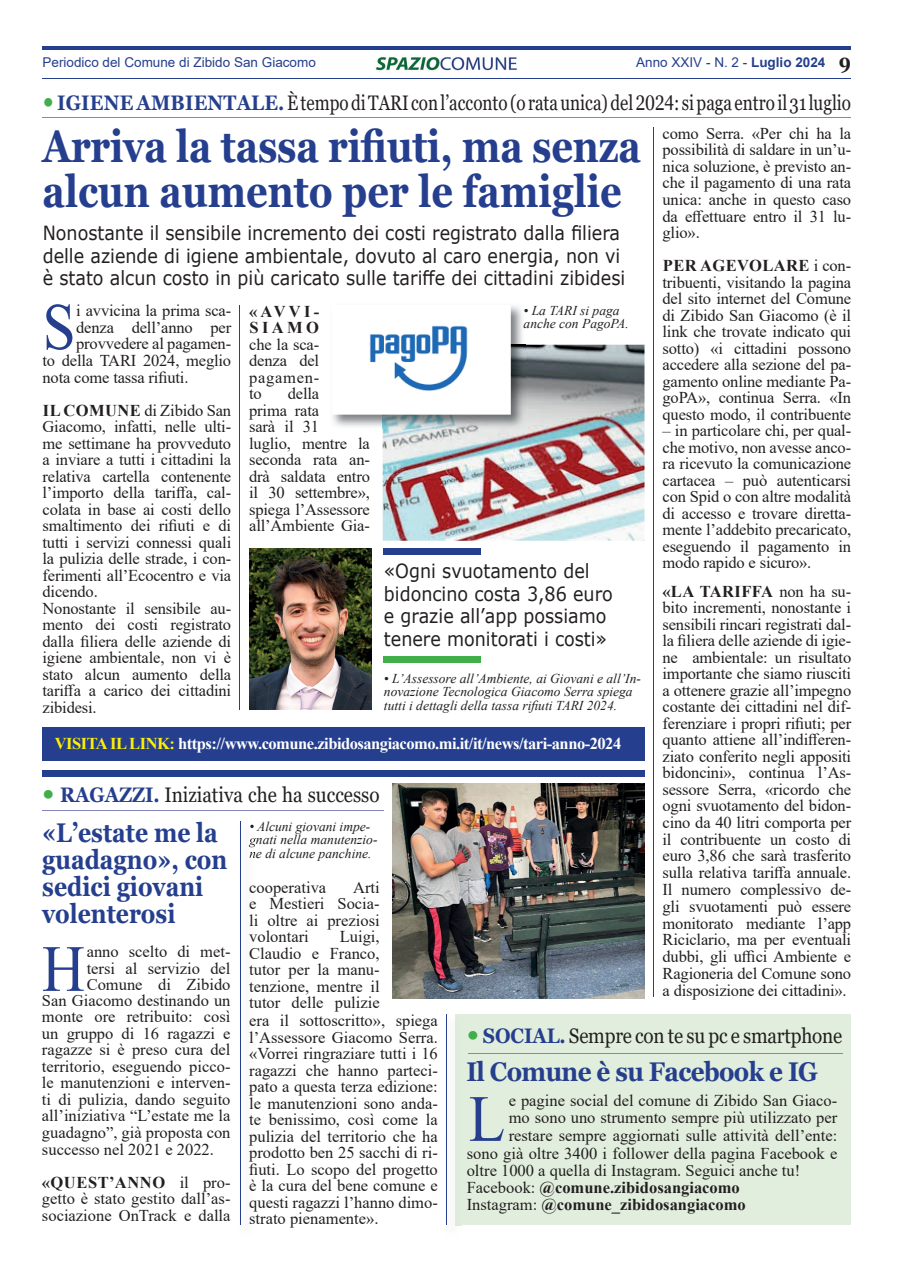
<style>
.page{position:relative;width:898px;height:1272px;background:#fff}
.page>*{position:absolute;margin:0;border:0;box-sizing:border-box;transform-origin:0 0}
.t1{font:66px "Times New Roman";color:#253f8e;scale:.9 1}
.t2{font:700 45px/45px "Georgia";color:#253f8e;scale:.84 1}
.t3{font:700 27px/27px "Georgia";color:#253f8e;scale:.85 1}
.t4{font:700 27px "Georgia";letter-spacing:-.025em;color:#253f8e;scale:.9 1}
.t5{font:21px "Georgia";color:#231f20;scale:.81 1}
.t6{font:21px "Georgia";color:#231f20;scale:.9 1}
.t7{font:700 21px "Georgia";color:#231f20;scale:.9 1}
.t8{font:19.5px/22.5px "Verdana";color:#231f20;scale:.9 1}
.t9{font:16.5px/16.5px "Times New Roman";color:#231f20;text-align:justify}
.t10{font:700 16.5px "Times New Roman";letter-spacing:-.03em;color:#fff}
.t11{font:700 16.5px "Times New Roman";color:#231f20}
.t12{font:700 16.5px/16.5px "Times New Roman";letter-spacing:.205em;color:#231f20}
.t13{font:italic 13.5px/13.5px "Times New Roman";color:#231f20}
.t14{font:13.5px "Arial";color:#253f8e}
.s1{font-weight:700}
.s2{font-family:"Verdana";font-size:24px;color:#40ae49}
.s3{font-weight:700;color:#253f8e}
.s4{color:#fff101}
.s5{font-weight:400}
</style>
<div class="page">
<hr style="left:43px;top:78px;width:807px;height:1px;background:#253f8e">
<hr style="left:43px;top:46px;width:807px;height:3px;background:#253f8e">
<img style="left:375px;top:57px;width:142px;height:14px">
<hr style="left:43px;top:117px;width:807px;height:1px;background:#8586ba">
<hr style="left:239px;top:305px;width:1px;height:404px;background:#253f8e">
<img style="left:249px;top:549px;width:122px;height:160px">
<div style="left:383px;top:549px;width:97px;height:6px;background:#253f8e"></div>
<div style="left:383px;top:656px;width:97px;height:6px;background:#40ae49"></div>
<hr style="left:653px;top:127px;width:1px;height:869px;background:#253f8e">
<div style="left:455px;top:1014px;width:395px;height:211px;background:#e1eedd"></div>
<hr style="left:467px;top:1052px;width:375px;height:1px;background:#8586ba">
<img style="left:382px;top:345px;width:262px;height:195px">
<img style="left:332px;top:305px;width:193px;height:122px">
<img style="left:382px;top:345px;width:143px;height:84px">
<svg style="left:332px;top:305px;width:178px;height:109px"></svg>
<div style="left:42px;top:727px;width:602px;height:33px;background:#253f8e"></div>
<div style="left:42px;top:770px;width:602px;height:6px;background:#253f8e"></div>
<hr style="left:42px;top:810px;width:341px;height:1px;background:#8586ba">
<img style="left:392px;top:783px;width:252px;height:215px">
<hr style="left:446px;top:1014px;width:1px;height:211px;background:#253f8e">
<svg style="left:249px;top:824px;width:5px;height:34px"></svg>
<hr style="left:240px;top:821px;width:1px;height:404px;background:#253f8e">
<p class="t14" style="left:43px;top:53px;width:275px">Periodico del Comune di Zibido San Giacomo</p>
<p class="t14" style="left:636px;top:53px;width:191px">Anno XXIV - N. 2 - <span class="s1">Luglio 2024</span></p>
<p class="t7" style="left:838px;top:48px;width:15px">9</p>
<p class="t5" style="left:43px;top:90px;width:999px"><span class="s2">•</span><span class="s3">IGIENE AMBIENTALE.</span>È tempo di TARI con l’acconto (o rata unica) del 2024: si paga entro il 31 luglio</p>
<h2 class="t2" style="left:43px;top:124px;width:713px">Arriva la tassa rifiuti, ma senza alcun aumento per le famiglie</h2>
<p class="t9" style="left:662px;top:125px;width:190px">como Serra. «Per chi ha la possibilità di saldare in un’u&shy;nica soluzione, è previsto an&shy;che il pagamento di una rata unica: anche in questo caso da effettuare entro il 31 lu&shy;glio».</p>
<p class="t9" style="left:662px;top:257px;width:190px"><span class="s1">PER AGEVOLARE</span> i con&shy;tribuenti, visitando la pagina del sito internet del Comune di Zibido San Giacomo (è il link che trovate indicato qui sotto) «i cittadini possono accedere alla sezione del pa&shy;gamento online mediante Pa&shy;goPA», continua Serra. «In questo modo, il contribuente</p>
<p class="t9" style="left:662px;top:422px;width:190px">– in particolare chi, per qual&shy;che motivo, non avesse anco&shy;ra ricevuto la comunicazione cartacea – può autenticarsi con Spid o con altre modalità di accesso e trovare diretta&shy;mente l’addebito precaricato, eseguendo il pagamento in modo rapido e sicuro».</p>
<p class="t9" style="left:662px;top:582px;width:190px"><span class="s1">«LA TARIFFA</span> non ha su&shy;bito incrementi, nonostante i sensibili rincari registrati dal&shy;la filiera delle aziende di igie&shy;ne ambientale: un risultato importante che siamo riusciti a ottenere grazie all’impegno costante dei cittadini nel dif&shy;ferenziare i propri rifiuti; per quanto attiene all’indifferen&shy;ziato conferito negli appositi bidoncini», continua l’As&shy;sessore Serra, «ricordo che ogni svuotamento del bidon&shy;cino da 40 litri comporta per il contribuente un costo di euro 3,86 che sarà trasferito sulla relativa tariffa annuale.<br>Il numero complessivo de&shy;gli svuotamenti può essere monitorato mediante l’app Riciclario, ma per eventuali dubbi, gli uffici Ambiente e Ragioneria del Comune sono a disposizione dei cittadini».</p>
<p class="t8" style="left:43px;top:221px;width:648px">Nonostante il sensibile incremento dei costi registrato dalla filiera delle aziende di igiene ambientale, dovuto al caro energia, non vi è stato alcun costo in più caricato sulle tariffe dei cittadini zibidesi</p>
<h1 class="t1" style="left:43px;top:280px;width:38px">S</h1>
<p class="t9" style="left:76px;top:302px;width:156px">i avvicina la prima sca&shy;denza dell’anno per provvedere al pagamen-</p>
<p class="t13" style="left:523px;top:303px;width:107px">• La TARI si paga anche con PagoPA.</p>
<p class="t12" style="left:249px;top:302px;width:71px">«AVVI-<br>SIAMO</p>
<p class="t9" style="left:249px;top:335px;width:71px">che la sca&shy;denza del pagamen&shy;to</p>
<p class="t9" style="left:43px;top:352px;width:190px">to della TARI 2024, meglio nota come tassa rifiuti.</p>
<p class="t9" style="left:43px;top:401px;width:190px;text-align:left"><span class="s1">IL COMUNE</span> di Zibido San<br>Giacomo, infatti, nelle ulti&shy;me settimane ha provveduto a inviare a tutti i cittadini la relativa cartella contenente l’importo della tariffa, cal&shy;colata in base ai costi dello smaltimento dei rifiuti e di tutti i servizi connessi quali la pulizia delle strade, i con&shy;ferimenti all’Ecocentro e via dicendo.<br>Nonostante il sensibile au&shy;mento dei costi registrato dalla filiera delle aziende di igiene ambientale, non vi è stato alcun aumento della tariffa a carico dei cittadini zibidesi.</p>
<p class="t9" style="left:249px;top:385px;width:122px;text-align:left;text-indent:39px">della<br>prima rata<br>sarà il 31<br>luglio, mentre la seconda rata an&shy;drà saldata entro il 30 settembre», spiega l’Assessore all’Ambiente Gia-</p>
<p class="t8" style="left:384px;top:559px;width:256px">«Ogni svuotamento del bidoncino costa 3,86 euro e grazie all’app possiamo tenere monitorati i costi»</p>
<p class="t13" style="left:384px;top:671px;width:258px">• L’Assessore all’Ambiente, ai Giovani e all’In&shy;novazione Tecnologica Giacomo Serra spiega tutti i dettagli della tassa rifiuti TARI 2024.</p>
<p class="t10" style="left:55px;top:731px;width:568px"><span class="s4">VISITA IL LINK:</span> https://www.comune.zibidosangiacomo.mi.it/it/news/tari-anno-2024</p>
<p class="t6" style="left:42px;top:782px;width:376px"><span class="s2">•</span> <span class="s3">RAGAZZI.</span> Iniziativa che ha successo</p>
<h3 class="t3" style="left:42px;top:819px;width:219px">«L’estate me la guadagno», con sedici giovani volenterosi</h3>
<p class="t13" style="left:249px;top:819px;width:130px">• Alcuni giovani impe&shy;gnati nella manutenzio&shy;ne di alcune panchine.</p>
<p class="t9" style="left:249px;top:878px;width:132px;text-indent:104px">Arti e Mestieri Socia&shy;li oltre ai preziosi volontari</p>
<p class="t9" style="left:249px;top:878px;width:78px">cooperativa</p>
<p class="t9" style="left:249px;top:928px;width:190px;text-align:left;text-indent:90px">Luigi,<br>Claudio e Franco,<br>tutor per la manu&shy;tenzione, mentre il<br>tutor delle pulizie<br>era il sottoscritto», spiega l’Assessore Giacomo Serra. «Vorrei ringraziare tutti i 16 ragazzi che hanno parteci&shy;pato a questa terza edizione: le manutenzioni sono anda&shy;te benissimo, così come la pulizia del territorio che ha prodotto ben 25 sacchi di ri&shy;fiuti. Lo scopo del progetto è la cura del bene comune e questi ragazzi l’hanno dimo&shy;strato pienamente».</p>
<h1 class="t1" style="left:42px;top:922px;width:49px">H</h1>
<p class="t9" style="left:87px;top:942px;width:145px">anno scelto di met-</p>
<p class="t9" style="left:87px;top:959px;width:145px">tersi al servizio del</p>
<p class="t9" style="left:87px;top:975px;width:145px">Comune di Zibido</p>
<p class="t9" style="left:42px;top:991px;width:190px">San Giacomo destinando un</p>
<p class="t9" style="left:42px;top:1008px;width:190px">monte ore retribuito: così</p>
<p class="t9" style="left:42px;top:1024px;width:190px">un gruppo di 16 ragazzi e</p>
<p class="t9" style="left:42px;top:1041px;width:190px">ragazze si è preso cura del</p>
<p class="t9" style="left:42px;top:1057px;width:190px">territorio, eseguendo picco-</p>
<p class="t9" style="left:42px;top:1074px;width:190px">le manutenzioni e interven-</p>
<p class="t9" style="left:42px;top:1090px;width:190px">ti di pulizia, dando seguito</p>
<p class="t9" style="left:42px;top:1107px;width:190px">all’iniziativa “L’estate me la</p>
<p class="t9" style="left:42px;top:1123px;width:190px">guadagno”, già proposta con</p>
<p class="t9" style="left:42px;top:1140px;width:173px">successo nel 2021 e 2022.</p>
<p class="t9" style="left:42px;top:1173px;width:190px"><span class="s1">«QUEST’ANNO</span> il pro&shy;getto è stato gestito dall’as&shy;sociazione OnTrack e dalla</p>
<p class="t6" style="left:466px;top:1022px;width:419px"><span class="s2">•</span> <span class="s3">SOCIAL.</span> Sempre con te su pc e smartphone</p>
<h3 class="t4" style="left:466px;top:1053px;width:392px">Il Comune è su Facebook e IG</h3>
<h1 class="t1" style="left:468px;top:1072px;width:42px">L</h1>
<p class="t9" style="left:508px;top:1091px;width:330px">e pagine social del comune di Zibido San Giaco-</p>
<p class="t9" style="left:508px;top:1109px;width:330px">mo sono uno strumento sempre più utilizzato per</p>
<p class="t9" style="left:508px;top:1126px;width:330px">restare sempre aggiornati sulle attività dell’ente:</p>
<p class="t9" style="left:466px;top:1144px;width:372px">sono già oltre 3400 i follower della pagina Facebook e</p>
<p class="t9" style="left:466px;top:1161px;width:335px">oltre 1000 a quella di Instagram. Seguici anche tu!</p>
<p class="t11" style="left:466px;top:1175px;width:274px"><span class="s5">Facebook:</span> @comune.zibidosangiacomo</p>
<p class="t11" style="left:466px;top:1192px;width:280px"><span class="s5">Instagram:</span> @comune_zibidosangiacomo</p>
</div>
